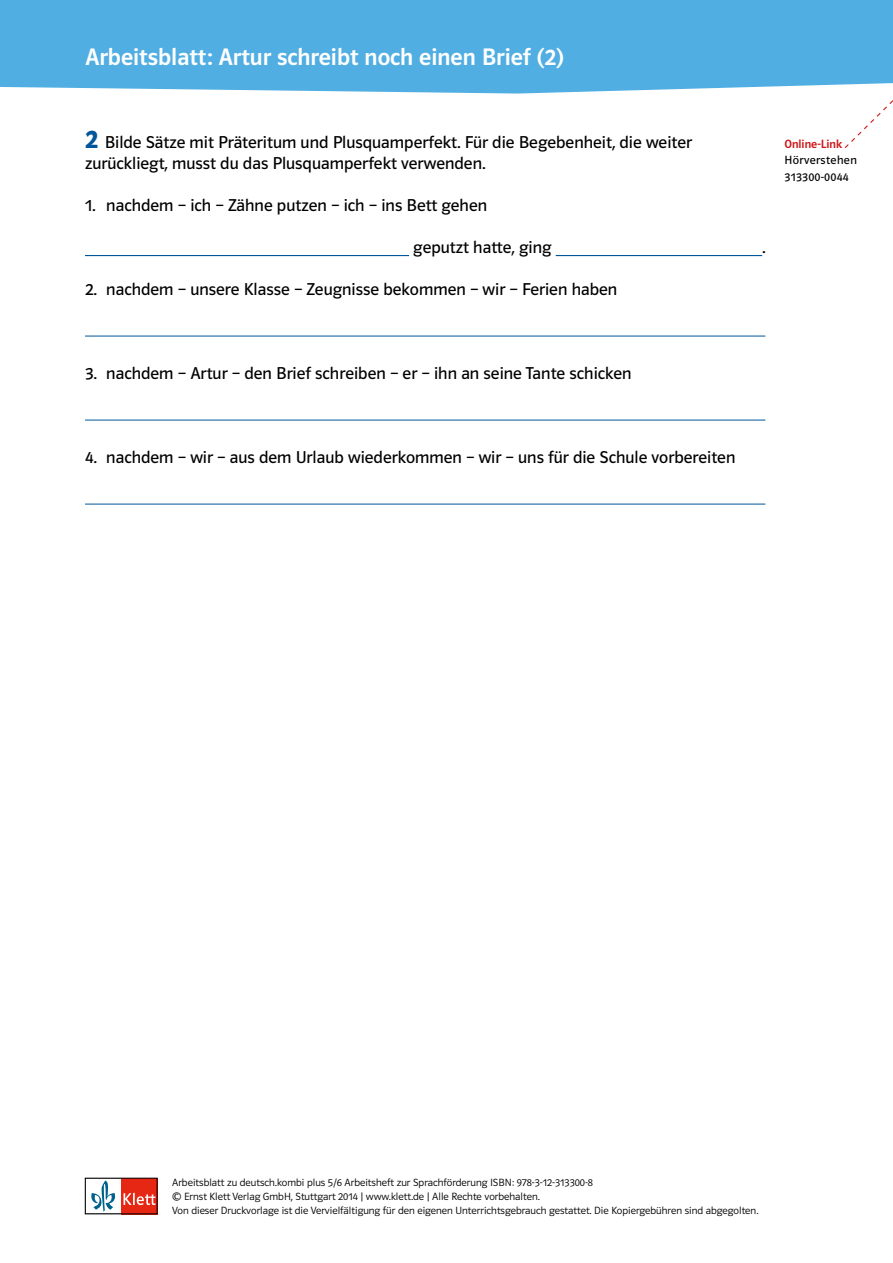
<style>
.page{position:relative;width:893px;height:1263px;background:#fff}
.page>*{position:absolute;margin:0;border:0;box-sizing:border-box;transform-origin:0 0}
._910_kolumne_oben_li{font:24px "Polo ST11 K Krftg";color:#fff}
._219_Aufgabe_Lückent{font:17.25px "Polo ST11 K Buch";color:#000}
._211_Aufgabentext_mi{font:17.25px/21px "Polo ST11 K Buch";color:#000}
.t1{font:12px/16.5px "Polo ST11 K Buch";letter-spacing:.03em;color:#000}
.t2{font:12px "Polo ST11 K Krftg";color:#cd171a}
.t3{font:10.5px/14px "Polo ST11 K Leicht";color:#000}
.s1{font-family:"Polo ST11 K Hfett";font-size:27px;color:#00569a}
</style>
<div class="page">
<svg style="left:844px;top:100px;width:49px;height:48px"></svg>
<div style="left:0;top:0;width:893px;height:94px;background:#51aee2"></div>
<svg style="left:91px;top:1180px;width:64px;height:32px"></svg>
<div style="left:85px;top:1178px;width:72px;height:36px;border:1px solid #000"></div>
<hr style="left:85px;top:255px;width:324px;height:1px;background:#00569a">
<hr style="left:556px;top:255px;width:206px;height:1px;background:#00569a">
<hr style="left:85px;top:336px;width:680px;height:1px;background:#00569a">
<hr style="left:85px;top:420px;width:680px;height:1px;background:#00569a">
<hr style="left:85px;top:504px;width:680px;height:1px;background:#00569a">
<p class="_910_kolumne_oben_li" style="left:85px;top:44px;width:480px">Arbeitsblatt: Artur schreibt noch einen Brief (2)</p>
<p class="_211_Aufgabentext_mi" style="left:85px;top:131px;width:609px"><span class="s1">2</span> Bilde Sätze mit Präteritum und Plusquamperfekt. Für die Begebenheit, die weiter zurückliegt, musst du das Plusquamperfekt verwenden.</p>
<p class="_219_Aufgabe_Lückent" style="left:85px;top:195px;width:404px">1. nachdem – ich – Zähne putzen – ich – ins Bett gehen</p>
<p class="_219_Aufgabe_Lückent" style="left:413px;top:237px;width:140px">geputzt hatte, ging</p>
<p class="_219_Aufgabe_Lückent" style="left:762px;top:237px;width:5px">.</p>
<p class="_219_Aufgabe_Lückent" style="left:85px;top:279px;width:534px">2. nachdem – unsere Klasse – Zeugnisse bekommen – wir – Ferien haben</p>
<p class="t2" style="left:784px;top:137px;width:59px">Online-Link</p>
<p class="t1" style="left:784px;top:152px;width:74px">Hörverstehen<br>313300-0044</p>
<p class="_219_Aufgabe_Lückent" style="left:85px;top:363px;width:548px">3. nachdem – Artur – den Brief schreiben – er – ihn an seine Tante schicken</p>
<p class="_219_Aufgabe_Lückent" style="left:85px;top:447px;width:652px">4. nachdem – wir – aus dem Urlaub wiederkommen – wir – uns für die Schule vorbereiten</p>
<p class="t3" style="left:172px;top:1176px;width:588px">Arbeitsblatt zu deutsch.kombi plus 5/6 Arbeitsheft zur Sprachförderung ISBN: 978-3-12-313300-8<br>© Ernst Klett Verlag GmbH, Stuttgart 2014 | www.klett.de | Alle Rechte vorbehalten.<br>Von dieser Druckvorlage ist die Vervielfältigung für den eigenen Unterrichtsgebrauch gestattet. Die Kopiergebühren sind abgegolten.</p>
</div>
